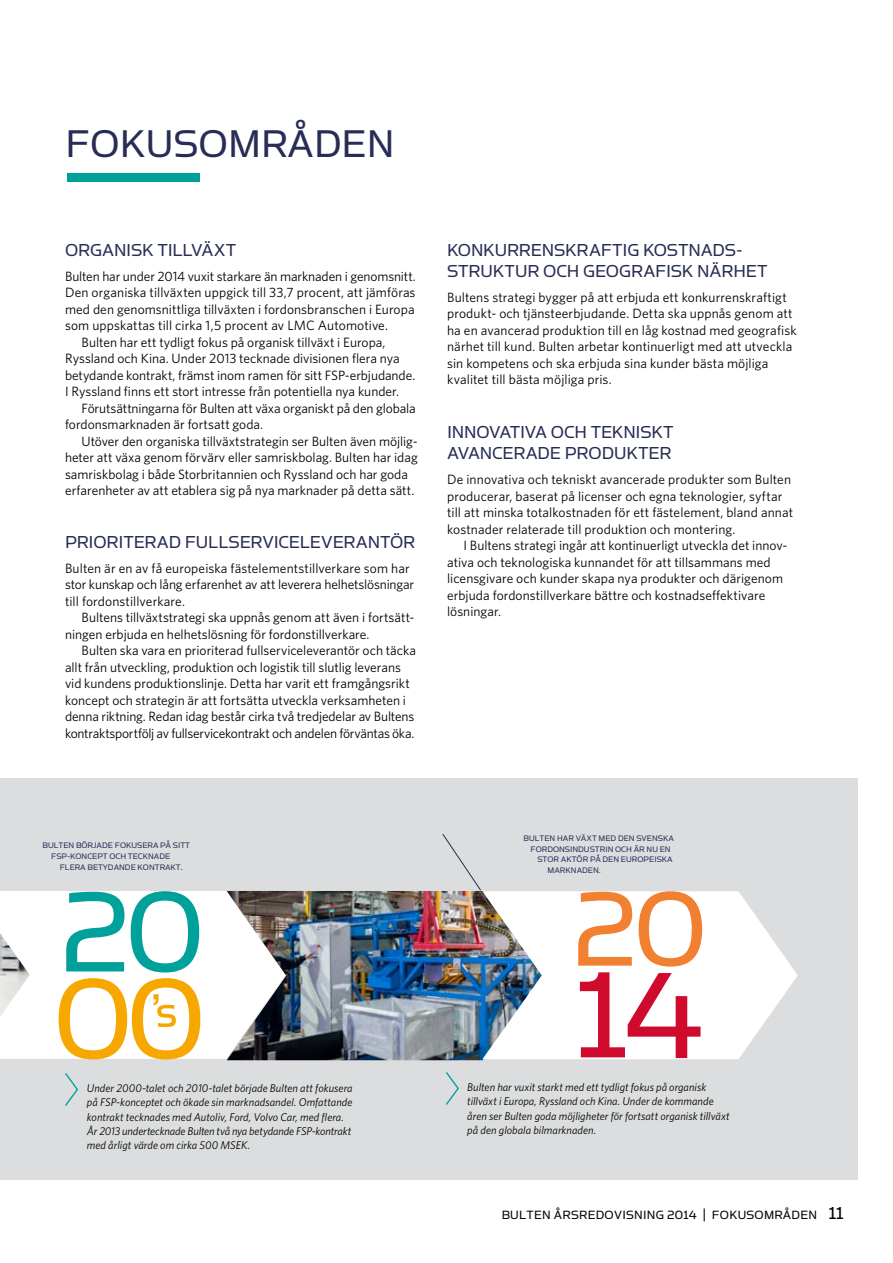
<style>
.page{position:relative;width:893px;height:1263px;background:#fff}
.page>*{position:absolute;margin:0;border:0;box-sizing:border-box;transform-origin:0 0}
.t1{font:43.5px "Simian Text Orangutan";color:#282d55}
.t2{font:19.5px/21px "Simian Text Orangutan";letter-spacing:-.01em;color:#282d55}
.t3{font:13.5px/16.5px "Whitney";color:#000}
.t4{font:13.5px "Simian Text Orangutan";letter-spacing:.02em;color:#000}
.t5{font:italic 11.25px/14.2px "Whitney";color:#000}
.t6{font:9px/10.8px "Simian Text Orangutan";color:#282d55}
.s1{font-size:19.5px}
</style>
<div class="page">
<div style="left:0;top:778px;width:857px;height:402px;background:#dcddde"></div>
<div style="left:67px;top:173px;width:132px;height:8px;background:#00a19b"></div>
<svg style="left:65px;top:1073px;width:13px;height:33px"></svg>
<svg style="left:446px;top:1072px;width:13px;height:33px"></svg>
<svg style="left:442px;top:833px;width:39px;height:58px"></svg>
<svg style="left:0;top:891px;width:227px;height:168px;background:#fafafa"></svg>
<svg style="left:66px;top:892px;width:58px;height:79px;background:#94d7d5"></svg>
<svg style="left:131px;top:891px;width:68px;height:81px;background:#99d9d7"></svg>
<svg style="left:59px;top:978px;width:141px;height:81px;background:#fbdb97"></svg>
<img style="left:227px;top:891px;width:257px;height:169px">
<svg style="left:482px;top:891px;width:316px;height:168px;background:#e0e4e8"></svg>
<svg style="left:578px;top:892px;width:54px;height:74px;background:#f9c9a8"></svg>
<svg style="left:639px;top:891px;width:63px;height:75px;background:#f9ccad"></svg>
<svg style="left:580px;top:972px;width:120px;height:86px;background:#eeaab6"></svg>
<h1 class="t1" style="left:65px;top:120px;width:331px">FOKUSOM RÅDEN</h1>
<h2 class="t2" style="left:65px;top:239px;width:173px">ORGANISK TILLVÄXT</h2>
<p class="t3" style="left:65px;top:267px;width:352px;text-align:justify">Bulten har under 2014 vuxit starkare än marknaden i genomsnitt.<br>Den organiska tillväxten uppgick till 33,7 procent, att jämföras med den genomsnittliga tillväxten i fordonsbranschen i Europa som uppskattas till cirka 1,5 procent av LMC</p>
<p class="t3" style="left:318px;top:317px;width:72px">Automotive.</p>
<p class="t3" style="left:82px;top:333px;width:305px">Bulten har ett tydligt fokus på organisk tillväxt i Europa,</p>
<p class="t3" style="left:65px;top:350px;width:336px">Ryssland och Kina. U nder 2013 tecknade divisionen flera nya</p>
<p class="t3" style="left:65px;top:366px;width:352px">betydande kontrakt, främst inom ramen för sitt FSP-erbjudande.</p>
<p class="t3" style="left:65px;top:383px;width:336px">I Ryssland finns ett stort intresse från potentiella nya kunder.</p>
<p class="t3" style="left:82px;top:399px;width:336px">Förutsättningarna för Bulten att växa organiskt på den globala</p>
<p class="t3" style="left:65px;top:416px;width:200px">fordonsmarknaden är fortsatt goda.</p>
<p class="t3" style="left:82px;top:432px;width:338px">Utöver den organiska tillväxtstrategin ser Bulten även möjlig-</p>
<p class="t3" style="left:65px;top:449px;width:354px">heter att växa genom förvärv eller samriskbolag. Bulten har idag</p>
<p class="t3" style="left:65px;top:465px;width:344px">samriskbolag i både Storbritannien och Ryssland och har goda</p>
<p class="t3" style="left:65px;top:482px;width:351px">erfarenheter av att etablera sig på nya marknader på detta sätt.</p>
<h2 class="t2" style="left:65px;top:531px;width:352px">PRIORITERAD FULLSERVICELEVERANTÖR</h2>
<p class="t3" style="left:65px;top:559px;width:351px">Bulten är en av få europeiska fästelementstillverkare som har stor kunskap och lång erfarenhet av att leverera helhetslösningar till fordonstillverkare.</p>
<p class="t3" style="left:65px;top:609px;width:351px;text-indent:16px">Bultens tillväxtstrategi ska uppnås genom att även i fortsätt&shy;ningen erbjuda en helhetslösning för fordonstillverkare.</p>
<p class="t3" style="left:65px;top:642px;width:353px;text-indent:16px">Bulten ska vara en prioriterad fullserviceleverantör och täcka allt från utveckling, produktion och logistik till slutlig leverans vid kundens produktionslinje. Detta har varit ett framgångsrikt koncept och strategin är att fortsätta utveckla verksamheten i denna riktning. Redan idag består cirka två tredjedelar av Bultens kontraktsportfölj av fullservicekontrakt och andelen förväntas öka.</p>
<h2 class="t2" style="left:447px;top:239px;width:322px">KONKURRENSKRAFTIG KOSTNADS-<br>STRUKTUR OCH GEOGRAFISK NÄRHET</h2>
<p class="t3" style="left:447px;top:288px;width:351px">Bultens strategi bygger på att erbjuda ett konkurrenskraftigt produkt- och tjänsteerbjudande. Detta ska uppnås genom att ha en avancerad produktion till en låg kostnad med geografisk närhet till kund. Bulten arbetar kontinuerligt med att utveckla sin kompetens och ska erbjuda sina kunder bästa möjliga kvalitet till bästa möjliga pris.</p>
<h2 class="t2" style="left:447px;top:421px;width:228px">INNOVATIVA OCH TEKNISKT<br>AVANCERADE PRODUKTER</h2>
<p class="t3" style="left:447px;top:471px;width:348px">De innovativa och tekniskt avancerade produkter som Bulten producerar, baserat på licenser och egna teknologier, syftar till att minska totalkostnaden för ett fästelement, bland annat kostnader relaterade till produktion och montering.</p>
<p class="t3" style="left:447px;top:537px;width:340px;text-indent:16px">I Bultens strategi ingår att kontinuerligt utveckla det innov&shy;ativa och teknologiska kunnandet för att tillsammans med licensgivare och kunder skapa nya produkter och därigenom erbjuda fordonstillverkare bättre och kostnadseffektivare lösningar.</p>
<p class="t6" style="left:51px;top:840px;width:140px;text-indent:-9px">BULTEN BÖRJADE FOKUSERA PÅ SITT<br>FSP-KONCEPT OCH TECKNADE</p>
<p class="t6" style="left:60px;top:861px;width:124px">FLERA BETYDANDE KONTRAKT.</p>
<p class="t6" style="left:524px;top:832px;width:152px">BULTEN HAR VÄXT M ED DEN SVENSKA</p>
<p class="t6" style="left:530px;top:843px;width:142px">FORDONSINDUSTRIN OCH ÄR NU EN</p>
<p class="t6" style="left:537px;top:854px;width:137px">STOR AKTÖR PÅ DEN EUROPEISKA</p>
<p class="t6" style="left:548px;top:865px;width:55px">MARKNADEN.</p>
<p class="t5" style="left:87px;top:1081px;width:267px">Under 2000-talet och 2010-talet började Bulten att fokusera på FSP-konceptet och ökade sin marknadsandel. Omfattande kontrakt tecknades med Autoliv, Ford, Volvo Car, med flera.<br>År 2013 undertecknade Bulten två nya betydande FSP-kontrakt med årligt värde om cirka 500 MSEK.</p>
<p class="t5" style="left:467px;top:1080px;width:264px">Bulten har vuxit starkt med ett tydligt fokus på organisk tillväxt i Europa, Ryssland och Kina. Under de kommande åren ser Bulten goda möjligheter för fortsatt organisk tillväxt på den globala bilmarknaden.</p>
<p class="t4" style="left:502px;top:1207px;width:344px">BULTEN ÅRSREDOVISNING 2014 | FOKUSOM RÅDEN <span class="s1">11</span></p>
</div>
